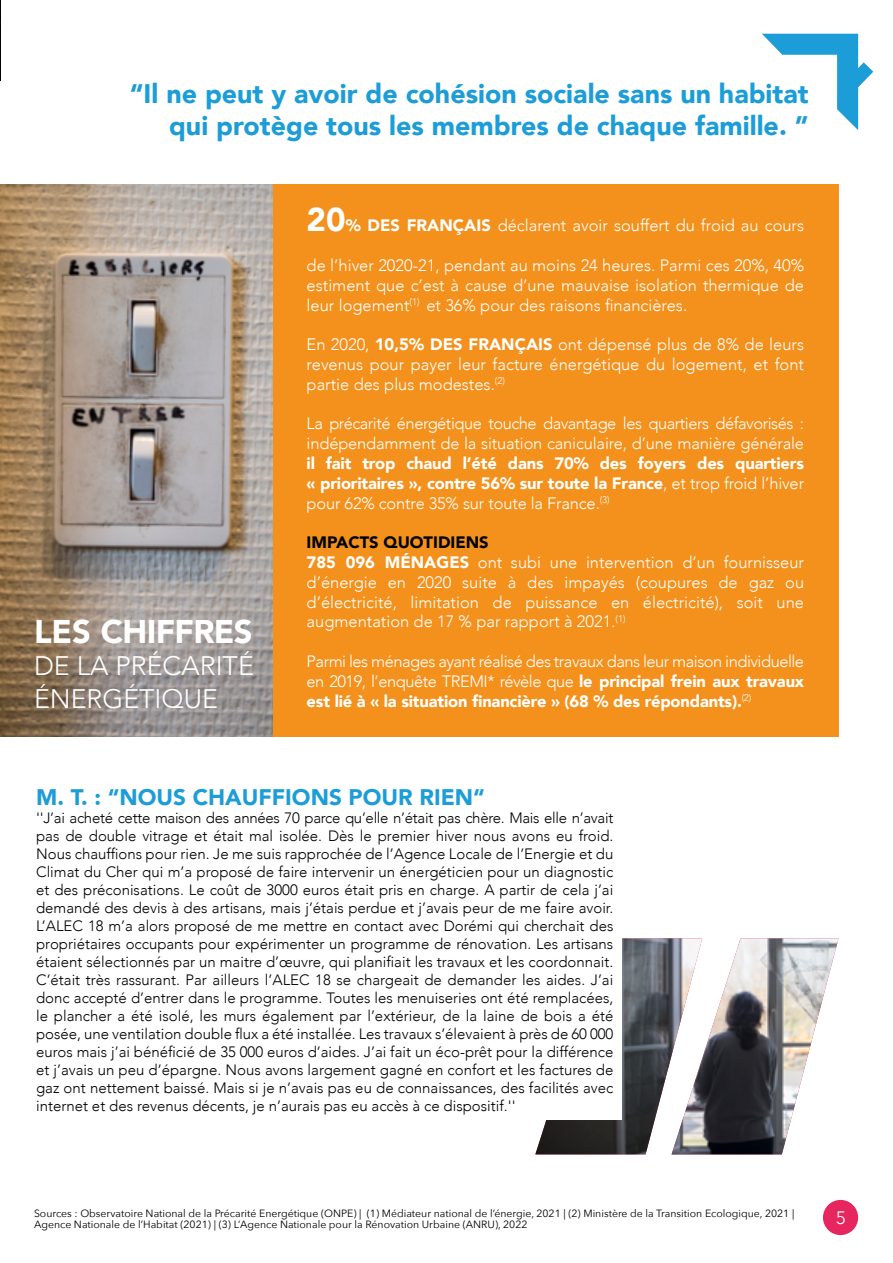
<style>
.page{position:relative;width:893px;height:1263px;background:#fff}
.page>*{position:absolute;margin:0;border:0;box-sizing:border-box;transform-origin:0 0}
.t1{font:900 32.7px "Avenir";letter-spacing:-.02em;color:#fff}
.t2{font:900 26.85px/32.1px "Avenir";color:#1d9dd8;text-align:right}
.t3{font:300 26.85px/32.4px "Avenir";color:#fff}
.t4{font:900 22.5px "Avenir";color:#1d9dd8}
.t5{font:18px "Avenir Next";color:#fff}
.t6{font:300 16.5px/19.8px "Avenir";color:#fff;text-align:justify}
.t7{font:900 16.5px/19.8px "Avenir";letter-spacing:-.01em;color:#fff;text-align:justify}
.t8{font:300 16.5px/19.8px "Avenir";letter-spacing:-.03em;color:#fff}
.t9{font:300 15px/18px "Avenir";color:#000;text-align:justify}
.t10{font:10.5px/11.4px "Avenir Next";color:#000}
.s1{font-weight:900;font-size:33px}
.s2{font-weight:900}
.s3{font-weight:300}
.s4{font-weight:900;color:#000}
</style>
<div class="page">
<img style="left:0;top:184px;width:273px;height:552px">
<div style="left:273px;top:184px;width:565px;height:552px;background:#f3911c"></div>
<img style="left:535px;top:938px;width:303px;height:216px">
<img style="left:0;top:0;width:1px;height:53px">
<hr style="left:0;top:53px;width:1px;height:211px;background:#1d9dd8">
<div style="left:28px;top:778px;width:594px;height:341px;background:#fff"></div>
<div style="left:823px;top:1200px;width:35px;height:35px;background:#e7255f;border-radius:50%"></div>
<svg style="left:762px;top:34px;width:111px;height:96px"></svg>
<h2 class="t2" style="left:130px;top:77px;width:681px">“Il ne peut y avoir de cohésion sociale sans un habitat qui protège tous les membres de chaque famille. ”</h2>
<h1 class="t1" style="left:34px;top:604px;width:220px">LES CHIFFRES</h1>
<h2 class="t3" style="left:34px;top:650px;width:221px">DE LA PRÉCARITÉ<br>ÉNERGÉTIQUE</h2>
<p class="t6" style="left:307px;top:216px;width:499px"><span class="s1">20</span><span class="s2">% DES FRANÇAIS</span> déclarent avoir souffert du froid au cours</p>
<p class="t6" style="left:307px;top:255px;width:499px">de l’hiver 2020-21, pendant au moins 24 heures. Parmi ces 20%, 40% estiment que c’est à cause d’une mauvaise isolation thermique de leur logement<sup>(1)</sup> et 36% pour des raisons financières.</p>
<p class="t6" style="left:307px;top:335px;width:499px">En 2020, <span class="s2">10,5% DES FRANÇAIS</span> ont dépensé plus de 8% de leurs revenus pour payer leur facture énergétique du logement, et font partie des plus modestes.<sup>(2)</sup></p>
<p class="t8" style="left:307px;top:414px;width:499px">La précarité énergétique touche davantage les quartiers défavorisés : indépendamment de la situation caniculaire, d’une manière générale</p>
<p class="t7" style="left:307px;top:453px;width:499px">il fait trop chaud l’été dans 70% des foyers des quartiers « prioritaires », contre 56% sur toute la France<span class="s3">, et trop froid l’hiver pour 62% contre 35% sur toute la France.</span><sup>(3)</sup></p>
<p class="t6" style="left:307px;top:533px;width:499px;text-align:left"><span class="s4">IMPACTS QUOTIDIENS<br></span><span class="s2">785 096 MÉNAGES</span> ont subi une intervention d’un fournisseur d’énergie en 2020 suite à des impayés (coupures de gaz ou d’électricité, limitation de puissance en électricité), soit une augmentation de 17 % par rapport à 2021.<sup>(1)</sup></p>
<p class="t6" style="left:307px;top:651px;width:499px">Parmi les ménages ayant réalisé des travaux dans leur maison individuelle en 2019, l’enquête TREMI* révèle que <span class="s2">le principal frein aux travaux est lié à « la situation financière » (68 % des répondants).</span><sup>(2)</sup></p>
<h3 class="t4" style="left:36px;top:777px;width:450px">M. T. : “NOUS CHAUFFIONS POUR RIEN“</h3>
<p class="t9" style="left:36px;top:808px;width:579px">''J’ai acheté cette maison des années 70 parce qu’elle n’était pas chère. Mais elle n’avait pas de double vitrage et était mal isolée. Dès le premier hiver nous avons eu froid.<br>Nous chauffions pour rien. Je me suis rapprochée de l’Agence Locale de l’Energie et du Climat du Cher qui m’a proposé de faire intervenir un énergéticien pour un diagnostic et des préconisations. Le coût de 3000 euros était pris en charge. A partir de cela j’ai demandé des devis à des artisans, mais j’étais perdue et j’avais peur de me faire avoir.<br>L’ALEC 18 m’a alors proposé de me mettre en contact avec Dorémi qui cherchait des propriétaires occupants pour expérimenter un programme de rénovation. Les artisans étaient sélectionnés par un maitre d’œuvre, qui planifiait les travaux et les coordonnait.<br>C’était très rassurant. Par ailleurs l’ALEC 18 se chargeait de demander les aides. J’ai donc accepté d’entrer dans le programme. Toutes les menuiseries ont été remplacées, le plancher a été isolé, les murs également par l’extérieur, de la laine de bois a été posée, une ventilation double flux a été installée. Les travaux s’élevaient à près de 60 000 euros mais j’ai bénéficié de 35 000 euros d’aides. J’ai fait un éco-prêt pour la différence et j’avais un peu d’épargne. Nous avons largement gagné en confort et les factures de gaz ont nettement baissé. Mais si je n’avais pas eu de connaissances, des facilités avec internet et des revenus décents, je n’aurais pas eu accès à ce dispositif.''</p>
<p class="t10" style="left:34px;top:1207px;width:762px">Sources : Observatoire National de la Précarité Energétique (ONPE) | (1) Médiateur national de l’énergie, 2021 | (2) Ministère de la Transition Ecologique, 2021 |<br>Agence Nationale de l’Habitat (2021) | (3) L’Agence Nationale pour la Rénovation Urbaine (ANRU), 2022</p>
<p class="t5" style="left:836px;top:1203px;width:12px">5</p>
</div>
